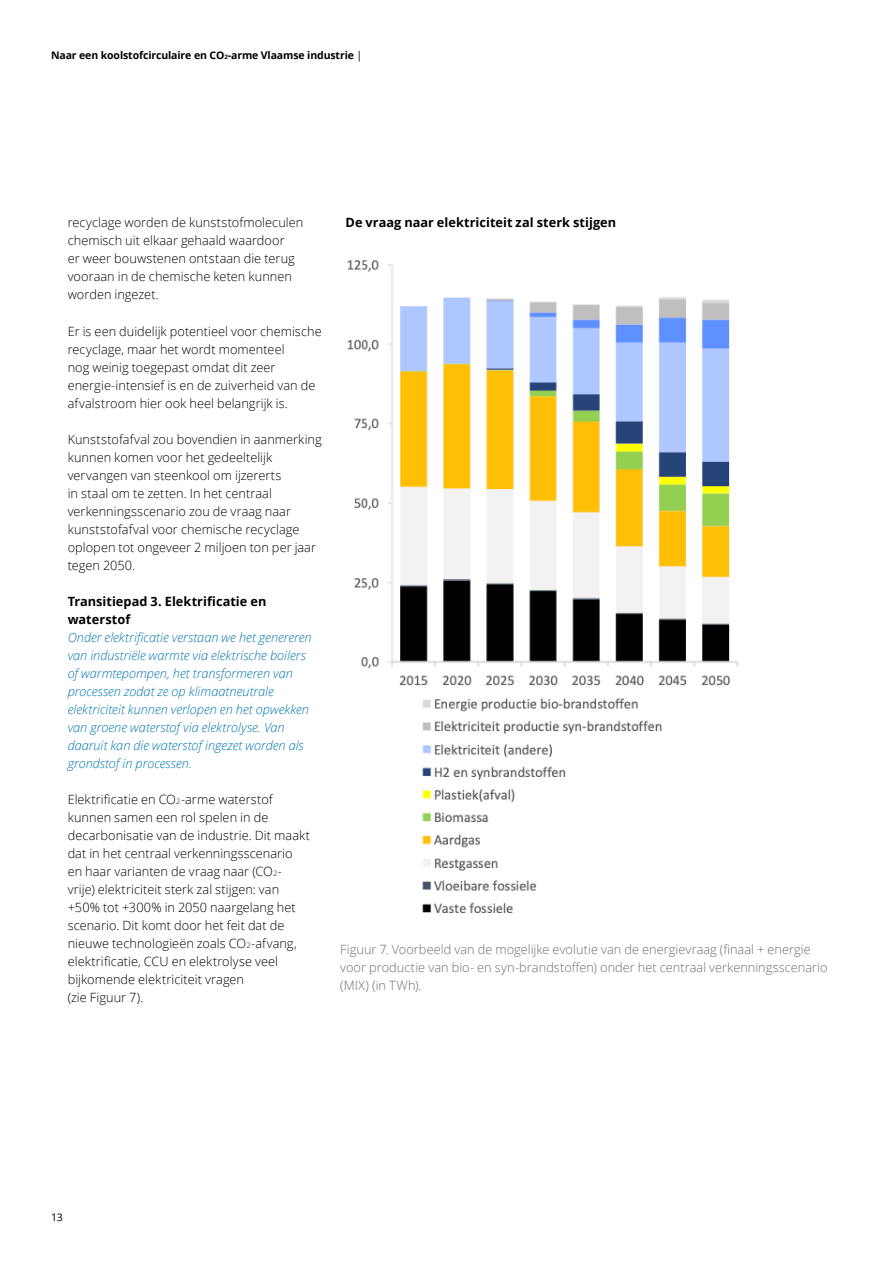
<style>
.page{position:relative;width:893px;height:1263px;background:#fff}
.page>*{position:absolute;margin:0;border:0;box-sizing:border-box;transform-origin:0 0}
.Vlaio_body{font:300 12.75px/18px "Open Sans";letter-spacing:.005em;color:#000}
.Vlaio_body_cursief{font:italic 300 12.75px/18px "Open Sans";color:#0077b0}
.Beschrijving_figuur{font:300 12.75px/18px "Open Sans";letter-spacing:.005em;color:#6a6c71}
.Vlaio_body-2{font:700 12.75px/18px "Open Sans";letter-spacing:.005em;color:#000}
.t1{font:700 10.5px "Open Sans";letter-spacing:-.01em;color:#000}
.t2{font:10.5px "Open Sans";color:#000}
.s1{font-size:6.15px}
.s2{font-weight:400}
.s3{font-size:7.5px}
</style>
<div class="page">
<img style="left:347px;top:260px;width:392px;height:654px">
<p class="t1" style="left:51px;top:48px;width:313px">Naar een koolstofcirculaire en CO<span class="s1">2</span>-arme Vlaamse industrie <span class="s2">|</span></p>
<p class="Vlaio_body" style="left:68px;top:213px;width:237px">recyclage worden de kunststofmoleculen</p>
<p class="Vlaio_body-2" style="left:345px;top:214px;width:272px">De vraag naar elektriciteit zal sterk stijgen</p>
<p class="Vlaio_body" style="left:68px;top:231px;width:229px">chemisch uit elkaar gehaald waardoor er weer bouwstenen ontstaan die terug vooraan in de chemische keten kunnen worden ingezet.</p>
<p class="Vlaio_body" style="left:68px;top:321px;width:255px">Er is een duidelijk potentieel voor chemische recyclage, maar het wordt momenteel<br>nog weinig toegepast omdat dit zeer energie-intensief is en de zuiverheid van de afvalstroom hier ook heel belangrijk is.</p>
<p class="Vlaio_body" style="left:68px;top:429px;width:256px">Kunststofafval zou bovendien in aanmerking kunnen komen voor het gedeeltelijk vervangen van steenkool om ijzererts<br>in staal om te zetten. In het centraal verkenningsscenario zou de vraag naar kunststofafval voor chemische recyclage oplopen tot ongeveer 2 miljoen ton per jaar tegen 2050.</p>
<p class="Vlaio_body-2" style="left:68px;top:592px;width:200px">Transitiepad 3. Elektrificatie en waterstof</p>
<p class="Vlaio_body_cursief" style="left:68px;top:628px;width:245px">Onder elektrificatie verstaan we het genereren van industriële warmte via elektrische boilers of warmtepompen, het transformeren van processen zodat ze op klimaatneutrale elektriciteit kunnen verlopen en het opwekken van groene waterstof via elektrolyse. Van daaruit kan die waterstof ingezet worden als grondstof in processen.</p>
<p class="Vlaio_body" style="left:68px;top:790px;width:244px">Elektrificatie en CO<span class="s3">2</span>-arme waterstof kunnen samen een rol spelen in de decarbonisatie van de industrie. Dit maakt dat in het centraal verkenningsscenario en haar varianten de vraag naar (CO<span class="s3">2</span>- vrije) elektriciteit sterk zal stijgen: van +50% tot +300% in 2050 naargelang het scenario. Dit komt door het feit dat de nieuwe technologieën zoals CO<span class="s3">2</span>-afvang, elektrificatie, CCU en elektrolyse veel bijkomende elektriciteit vragen<br>(zie Figuur 7).</p>
<p class="Beschrijving_figuur" style="left:340px;top:940px;width:489px">Figuur 7. Voorbeeld van de mogelijke evolutie van de energievraag (finaal + energie voor productie van bio- en syn-brandstoffen) onder het centraal verkenningsscenario (MIX) (in TWh).</p>
<p class="t2" style="left:51px;top:1210px;width:13px">13</p>
</div>
